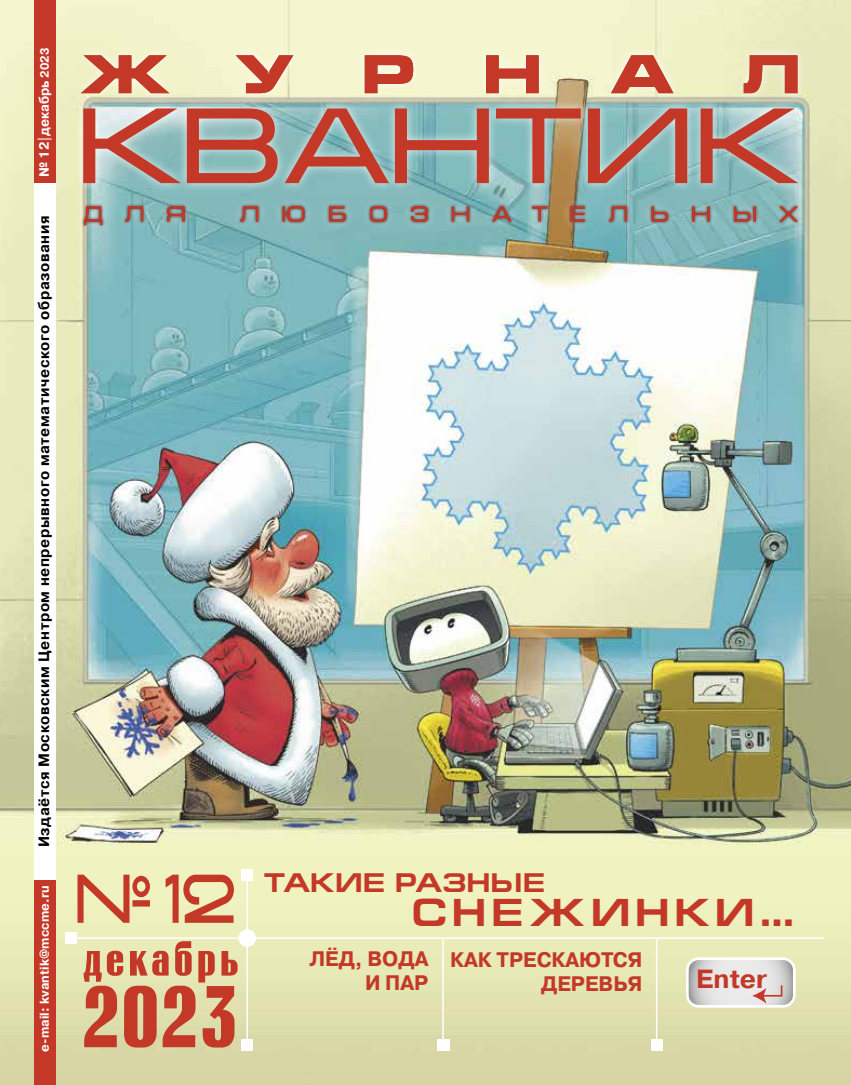
<style>
.page{position:relative;width:851px;height:1085px;background:#fff}
.page>*{position:absolute;margin:0;border:0;box-sizing:border-box;transform-origin:0 0}
.t1{font:700 85.8px "Rubrica";color:#c33826}
.t2{font:66px "Babaev C";color:#c33826;scale:.82 1}
.t3{font:700 51px "Rubrica";letter-spacing:.07em;color:#c33826}
.t4{font:700 39px "Europe Ext";letter-spacing:.13em;color:#c33826}
.t5{font:700 27px "Europe Ext";letter-spacing:.01em;color:#c33826}
.t6{font:700 26.25px "Pragmatica C";color:#c33826}
.t7{font:700 21px/24px "Pragmatica C";color:#c33826;text-align:right}
.t8{font:700 15px "Pragmatica C";letter-spacing:.04em;color:#000}
.t9{font:700 13.5px "Pragmatica C";letter-spacing:-.01em;color:#fff;scale:.96 1}
.t10{font:700 12.75px "Pragmatica C";letter-spacing:.01em;color:#fff}
.s1{font-size:12px}
</style>
<div class="page">
<img style="left:0;top:0;width:850px;height:1084px">
<div style="left:34px;top:167px;width:21px;height:728px;background:#fff"></div>
<div style="left:34px;top:0;width:21px;height:183px;background:#c33826"></div>
<div style="left:34px;top:880px;width:21px;height:204px;background:#c33826"></div>
<div style="left:73px;top:45px;width:733px;height:189px;background:#fff;opacity:.75"></div>
<svg style="left:83px;top:108px;width:715px;height:75px;background:#a89189"></svg>
<hr style="left:74px;top:937px;width:750px;height:1px;background:#fff">
<div style="left:65px;top:931px;width:12px;height:12px;background:#fff"></div>
<hr style="left:246px;top:868px;width:2px;height:176px;background:#fff">
<div style="left:436px;top:1039px;width:13px;height:11px;background:#fff"></div>
<hr style="left:442px;top:938px;width:1px;height:106px;background:#fff">
<hr style="left:655px;top:938px;width:2px;height:106px;background:#fff">
<div style="left:650px;top:1039px;width:12px;height:11px;background:#fff"></div>
<svg style="left:685px;top:957px;width:110px;height:50px;background:#dfdcda"></svg>
<div style="left:241px;top:868px;width:12px;height:12px;background:#fff"></div>
<div style="left:238px;top:929px;width:18px;height:17px;background:#fff;border-radius:50%"></div>
<svg style="left:81px;top:203px;width:720px;height:25px;background:#87b4b4"></svg>
<svg style="left:84px;top:206px;width:713px;height:19px;background:#8e9b99"></svg>
<svg style="left:81px;top:55px;width:716px;height:38px;background:#e4bc9b"></svg>
<div style="left:241px;top:1039px;width:12px;height:11px;background:#fff"></div>
<p class="t9" style="left:37px;top:177px;width:136px;rotate:-90deg">№ 12|декабрь <span class="s1">2023</span></p>
<p class="t8" style="left:36px;top:847px;width:633px;rotate:-90deg">Издаётся Московским Центром непрерывного математического образования</p>
<p class="t10" style="left:37px;top:1051px;width:168px;rotate:-90deg">e-mail: kvantik@mccme.ru</p>
<h2 class="t2" style="left:75px;top:864px;width:199px">№ 12</h2>
<h3 class="t3" style="left:84px;top:923px;width:156px">декабрь</h3>
<h1 class="t1" style="left:81px;top:959px;width:159px">2023</h1>
<h3 class="t5" style="left:263px;top:867px;width:283px">ТАКИЕ РАЗНЫЕ</h3>
<h3 class="t4" style="left:411px;top:891px;width:385px">СНЕЖИНКИ…</h3>
<h3 class="t7" style="left:309px;top:946px;width:120px">ЛЁД, ВОДА<br>И ПАР</h3>
<h3 class="t7" style="left:450px;top:948px;width:193px">КАК ТРЕСКАЮТСЯ<br>ДЕРЕВЬЯ</h3>
<h3 class="t6" style="left:696px;top:963px;width:72px">Enter</h3>
</div>
